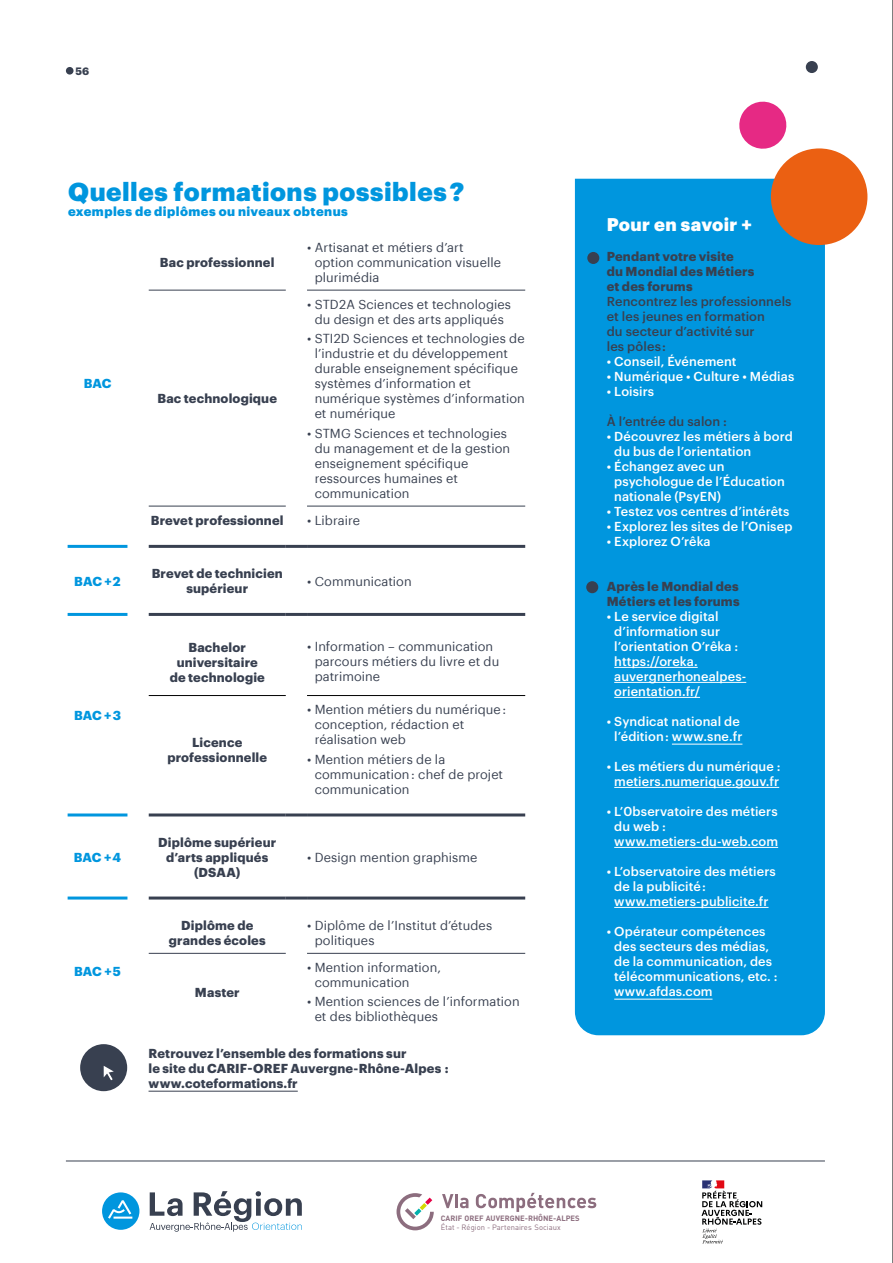
<style>
.page{position:relative;width:893px;height:1263px;background:#fff}
.page>*{position:absolute;margin:0;border:0;box-sizing:border-box;transform-origin:0 0}
.t1{font:900 25.5px "Graphik";letter-spacing:.02em;color:#0096de}
.t2{font:900 18px "Graphik";letter-spacing:.02em;color:#fff}
.t3{font:12.75px/15px "Graphik";letter-spacing:.01em;color:#384050}
.t4{font:500 12.75px/15px "Graphik";letter-spacing:.01em;color:#fff}
.t5{font:700 12.75px/15px "Graphik";letter-spacing:.015em;color:#384050;text-align:center}
.t6{font:500 12.75px/15px "Graphik";letter-spacing:.01em;color:#384050}
.t7{font:900 12.75px "Graphik";letter-spacing:.035em;color:#0096de}
.t8{font:700 12.75px "Graphik";letter-spacing:-.005em;color:#0096de}
.t9{font:700 10.5px "Graphik";color:#384050}
.t10{font:7.65px "DIN Pro";color:#8c6d7e}
.t11{font:700 7.65px "DIN Pro";color:#8c6d7e}
</style>
<div class="page">
<svg style="left:396px;top:1193px;width:38px;height:37px"></svg>
<svg style="left:442px;top:1194px;width:26px;height:14px"></svg>
<svg style="left:476px;top:1193px;width:120px;height:19px"></svg>
<svg style="left:102px;top:1192px;width:37px;height:38px"></svg>
<svg style="left:150px;top:1191px;width:152px;height:41px"></svg>
<hr style="left:66px;top:1160px;width:759px;height:1px;background:#384050">
<svg style="left:701px;top:1180px;width:61px;height:63px"></svg>
<hr style="left:149px;top:290px;width:137px;height:1px;background:#384050">
<hr style="left:149px;top:506px;width:137px;height:1px;background:#384050">
<hr style="left:149px;top:953px;width:137px;height:1px;background:#384050">
<hr style="left:307px;top:290px;width:218px;height:1px;background:#384050">
<hr style="left:307px;top:506px;width:218px;height:1px;background:#384050">
<hr style="left:307px;top:953px;width:218px;height:1px;background:#384050">
<hr style="left:149px;top:545px;width:137px;height:3px;background:#384050">
<hr style="left:286px;top:545px;width:21px;height:3px;background:#384050">
<hr style="left:307px;top:545px;width:218px;height:3px;background:#384050">
<hr style="left:149px;top:613px;width:137px;height:3px;background:#384050">
<hr style="left:286px;top:613px;width:21px;height:3px;background:#384050">
<hr style="left:307px;top:613px;width:218px;height:3px;background:#384050">
<hr style="left:149px;top:813px;width:137px;height:3px;background:#384050">
<hr style="left:286px;top:813px;width:21px;height:3px;background:#384050">
<hr style="left:307px;top:813px;width:218px;height:3px;background:#384050">
<hr style="left:149px;top:896px;width:137px;height:3px;background:#384050">
<hr style="left:286px;top:896px;width:21px;height:3px;background:#384050">
<hr style="left:307px;top:896px;width:218px;height:3px;background:#384050">
<hr style="left:149px;top:695px;width:137px;height:1px;background:#000">
<hr style="left:307px;top:695px;width:218px;height:1px;background:#000">
<hr style="left:68px;top:896px;width:59px;height:3px;background:#0096de">
<hr style="left:68px;top:813px;width:59px;height:3px;background:#0096de">
<hr style="left:68px;top:613px;width:59px;height:3px;background:#0096de">
<hr style="left:68px;top:545px;width:59px;height:3px;background:#0096de">
<hr style="left:149px;top:1091px;width:149px;height:1px;background:#384050">
<div style="left:80px;top:1044px;width:47px;height:47px;background:#384050;border-radius:50%"></div>
<svg style="left:104px;top:1066px;width:10px;height:15px"></svg>
<div style="left:575px;top:179px;width:250px;height:856px;background:#0096de"></div>
<hr style="left:614px;top:667px;width:84px;height:1px;background:#fff">
<hr style="left:614px;top:682px;width:132px;height:1px;background:#fff">
<hr style="left:614px;top:697px;width:86px;height:1px;background:#fff">
<hr style="left:672px;top:744px;width:70px;height:1px;background:#fff">
<hr style="left:614px;top:787px;width:165px;height:1px;background:#fff">
<hr style="left:614px;top:847px;width:164px;height:1px;background:#fff">
<hr style="left:614px;top:907px;width:154px;height:1px;background:#fff">
<hr style="left:614px;top:999px;width:98px;height:1px;background:#fff">
<div style="left:587px;top:252px;width:12px;height:12px;background:#384050;border-radius:50%"></div>
<div style="left:586px;top:581px;width:12px;height:12px;background:#384050;border-radius:50%"></div>
<div style="left:771px;top:148px;width:96px;height:97px;background:#eb6012;border-radius:50%"></div>
<svg style="left:739px;top:101px;width:48px;height:48px"></svg>
<div style="left:806px;top:61px;width:12px;height:12px;background:#384050;border-radius:50%"></div>
<div style="left:66px;top:67px;width:8px;height:8px;background:#384050;border-radius:50%"></div>
<hr style="left:892px;top:0;width:1px;height:1263px;background:#000">
<p class="t9" style="left:76px;top:63px;width:15px">56</p>
<h1 class="t1" style="left:68px;top:172px;width:398px">Quelles formations possibles ?</h1>
<p class="t7" style="left:68px;top:201px;width:281px">exemples de diplômes ou niveaux obtenus</p>
<p class="t8" style="left:84px;top:374px;width:29px">BAC</p>
<p class="t5" style="left:160px;top:253px;width:116px">Bac professionnel</p>
<p class="t5" style="left:157px;top:390px;width:121px">Bac technologique</p>
<p class="t3" style="left:315px;top:238px;width:188px;text-indent:-8px">• Artisanat et métiers d’art option communication visuelle plurimédia</p>
<p class="t3" style="left:307px;top:296px;width:205px;text-align:center">• STD2A Sciences et technologies du design et des arts appliqués</p>
<p class="t3" style="left:315px;top:330px;width:212px;text-indent:-8px">• STI2D Sciences et technologies de l’industrie et du développement durable enseignement spécifique systèmes d’information et numérique systèmes d’information et numérique</p>
<p class="t3" style="left:315px;top:424px;width:197px;text-indent:-8px">• STMG Sciences et technologies du management et de la gestion enseignement spécifique ressources humaines et communication</p>
<p class="t5" style="left:151px;top:512px;width:134px">Brevet professionnel</p>
<p class="t3" style="left:307px;top:512px;width:54px">• Libraire</p>
<p class="t8" style="left:74px;top:571px;width:48px">BAC + 2</p>
<p class="t5" style="left:152px;top:565px;width:133px">Brevet de technicien supérieur</p>
<p class="t3" style="left:307px;top:572px;width:106px">• Communication</p>
<p class="t8" style="left:74px;top:705px;width:48px">BAC + 3</p>
<p class="t8" style="left:74px;top:847px;width:49px">BAC + 4</p>
<p class="t8" style="left:74px;top:961px;width:48px">BAC + 5</p>
<p class="t5" style="left:170px;top:638px;width:97px">Bachelor universitaire de technologie</p>
<p class="t3" style="left:315px;top:638px;width:186px;text-indent:-8px">• Information – communication parcours métiers du livre et du patrimoine</p>
<p class="t5" style="left:167px;top:733px;width:101px">Licence professionnelle</p>
<p class="t5" style="left:158px;top:833px;width:119px">Diplôme supérieur d’arts appliqués (DSAA)</p>
<p class="t3" style="left:315px;top:701px;width:193px;text-indent:-8px">• Mention métiers du numérique: conception, rédaction et réalisation web</p>
<p class="t3" style="left:315px;top:750px;width:190px;text-indent:-8px">• Mention métiers de la communication: chef de projet communication</p>
<p class="t3" style="left:307px;top:848px;width:172px">• Design mention graphisme</p>
<p class="t5" style="left:169px;top:916px;width:98px">Diplôme de grandes écoles</p>
<p class="t3" style="left:315px;top:916px;width:179px;text-indent:-8px">• Diplôme de l’Institut d’études politiques</p>
<p class="t3" style="left:315px;top:959px;width:128px;text-indent:-8px">• Mention information, communication</p>
<p class="t3" style="left:315px;top:993px;width:206px;text-indent:-8px">• Mention sciences de l’information et des bibliothèques</p>
<p class="t5" style="left:149px;top:1045px;width:302px;text-align:left">Retrouvez l’ensemble des formations sur<br>le site du CARIF-OREF Auvergne-Rhône-Alpes : www.coteformations.fr</p>
<p class="t5" style="left:195px;top:983px;width:46px">Master</p>
<h2 class="t2" style="left:607px;top:210px;width:147px">Pour en savoir +</h2>
<p class="t5" style="left:607px;top:248px;width:149px;text-align:left">Pendant votre visite<br>du Mondial des Métiers et des forums</p>
<p class="t6" style="left:607px;top:293px;width:186px">Rencontrez les professionnels et les jeunes en formation<br>du secteur d’activité sur<br>les pôles :</p>
<p class="t4" style="left:607px;top:353px;width:131px">• Conseil, Événement</p>
<p class="t4" style="left:607px;top:368px;width:189px">• Numérique • Culture • Médias</p>
<p class="t4" style="left:607px;top:383px;width:49px">• Loisirs</p>
<p class="t6" style="left:607px;top:413px;width:122px">À l’entrée du salon :</p>
<p class="t4" style="left:614px;top:428px;width:180px;text-indent:-7px">• Découvrez les métiers à bord du bus de l’orientation</p>
<p class="t4" style="left:614px;top:458px;width:172px;text-indent:-7px">• Échangez avec un psychologue de l’Éducation nationale (PsyEN)</p>
<p class="t4" style="left:607px;top:503px;width:184px">• Testez vos centres d’intérêts</p>
<p class="t4" style="left:607px;top:518px;width:187px">• Explorez les sites de l’Onisep</p>
<p class="t4" style="left:607px;top:533px;width:105px">• Explorez O’rêka</p>
<p class="t5" style="left:607px;top:578px;width:134px;text-align:left">Après le Mondial des<br>Métiers et les forums</p>
<p class="t4" style="left:614px;top:608px;width:134px;text-indent:-7px">• Le service digital d’information sur l’orientation O’rêka : https://oreka. auvergnerhonealpes&shy;orientation.fr/</p>
<p class="t4" style="left:607px;top:713px;width:137px;text-align:center">• Syndicat national de l’édition : www.sne.fr</p>
<p class="t4" style="left:607px;top:758px;width:175px;text-align:center">• Les métiers du numérique : metiers.numerique.gouv.fr</p>
<p class="t4" style="left:614px;top:803px;width:165px;text-indent:-7px">• L’0bservatoire des métiers du web : www.metiers-du-web.com</p>
<p class="t4" style="left:614px;top:863px;width:163px;text-indent:-7px">• L’observatoire des métiers de la publicité : www.metiers-publicite.fr</p>
<p class="t4" style="left:614px;top:923px;width:165px;text-indent:-7px">• Opérateur compétences des secteurs des médias, de la communication, des télécommunications, etc. : www.afdas.com</p>
<p class="t11" style="left:441px;top:1211px;width:140px">CARIF OREF AUVERGNE-RHÔNE-ALPES</p>
<p class="t10" style="left:441px;top:1221px;width:121px">État - Région - Partenaires Sociaux</p>
</div>
